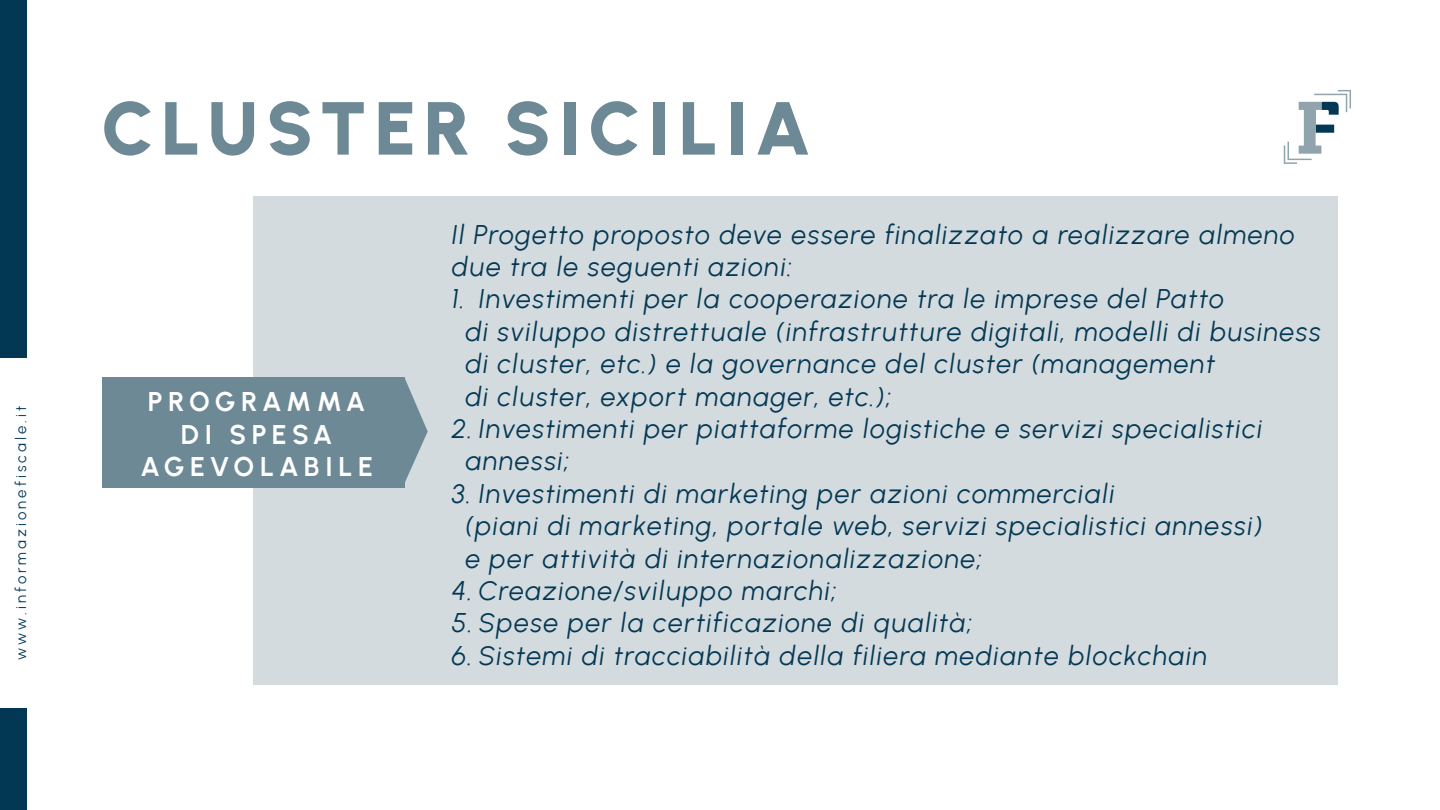
<style>
.page{position:relative;width:1440px;height:810px;background:#fff}
.page>*{position:absolute;margin:0;border:0;box-sizing:border-box;transform-origin:0 0}
.t1{font:900 75px "Urbanist";letter-spacing:.1em;color:#6d8995}
.t2{font:italic 27px/32.4px "Urbanist";letter-spacing:.045em;color:#033854}
.t3{font:800 27px/32.4px "Urbanist";letter-spacing:.19em;color:#fff;text-align:center}
.t4{font:15px "Urbanist";letter-spacing:.2em;color:#033854}
</style>
<div class="page">
<svg style="left:1284px;top:90px;width:67px;height:74px"></svg>
<div style="left:0;top:0;width:27px;height:358px;background:#033854"></div>
<div style="left:0;top:708px;width:27px;height:102px;background:#033854"></div>
<div style="left:253px;top:196px;width:1085px;height:489px;background:#d3dbdf"></div>
<div style="left:102px;top:377px;width:302px;height:111px;background:#6d8995"></div>
<svg style="left:404px;top:377px;width:24px;height:111px"></svg>
<p class="t4" style="left:12px;top:660px;width:255px;rotate:-90deg">www.informazionefiscale.it</p>
<p class="t1" style="left:102px;top:83px;width:711px">CLUSTER SICILIA</p>
<p class="t3" style="left:148px;top:386px;width:219px">PROGRAMMA<br>DI SPESA</p>
<p class="t3" style="left:141px;top:451px;width:234px">AGEVOLABILE</p>
<p class="t2" style="left:452px;top:218px;width:845px">Il Progetto proposto deve essere finalizzato a realizzare almeno due tra le seguenti azioni:</p>
<p class="t2" style="left:465px;top:283px;width:857px;text-indent:-14px">1. Investimenti per la cooperazione tra le imprese del Patto<br>di sviluppo distrettuale (infrastrutture digitali, modelli di business di cluster, etc.) e la governance del cluster (management<br>di cluster, export manager, etc.);</p>
<p class="t2" style="left:465px;top:412px;width:799px;text-indent:-14px">2. Investimenti per piattaforme logistiche e servizi specialistici annessi;</p>
<p class="t2" style="left:465px;top:477px;width:799px;text-indent:-14px">3. Investimenti di marketing per azioni commerciali<br>(piani di marketing, portale web, servizi specialistici annessi) e per attività di internazionalizzazione;</p>
<p class="t2" style="left:452px;top:574px;width:387px">4. Creazione/sviluppo marchi;</p>
<p class="t2" style="left:452px;top:607px;width:522px">5. Spese per la certificazione di qualità;</p>
<p class="t2" style="left:452px;top:639px;width:757px">6. Sistemi di tracciabilità della filiera mediante blockchain</p>
</div>
